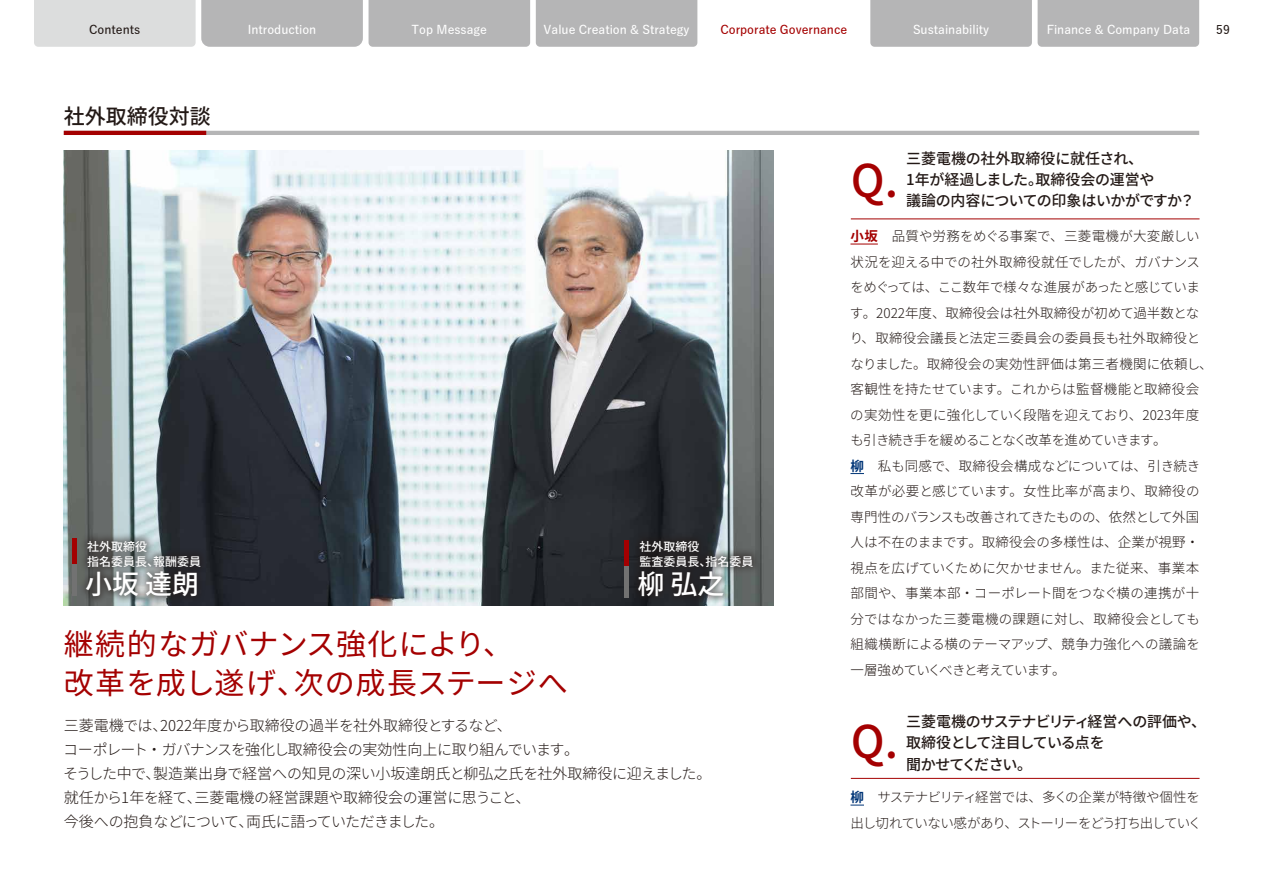
<style>
.page{position:relative;width:1263px;height:893px;background:#fff}
.page>*{position:absolute;margin:0;border:0;box-sizing:border-box;transform-origin:0 0}
.t1{font:500 45px "Noto Sans CJ Kjp";color:#a40001}
.t2{font:30px/39px "Noto Sans CJ Kjp";letter-spacing:.025em;color:#a40001}
.t3{font:500 27px "Noto Sans CJ Kjp";color:#fff}
.t4{font:500 21px "Noto Sans CJ Kjp";color:#231916}
.t5{font:300 15px/24px "Noto Sans CJ Kjp";letter-spacing:-.015em;color:#231916}
.t6{font:500 15px/21.3px "Noto Sans CJ Kjp";letter-spacing:-.02em;color:#231916}
.t7{font:500 15px/21.3px "Noto Sans CJ Kjp";letter-spacing:-.04em;color:#231916}
.t8{font:500 15px "Noto Sans CJ Kjp";letter-spacing:-.075em;color:#231916}
.t9{font:300 13.5px/25.5px "Noto Sans CJ Kjp";letter-spacing:-.005em;color:#231916}
.t10{font:300 13.5px/25.5px "Noto Sans CJ Kjp";letter-spacing:-.055em;color:#231916}
.t11{font:600 12px "Yu Go Pr 6 N";color:#fff}
.t12{font:500 12px/15px "Noto Sans CJ Kjp";color:#fff}
.t13{font:600 12px "Yu Go Pr 6 N";color:#a40001}
.t14{font:600 12px "Yu Go Pr 6 N";color:#231916}
.s1{font-weight:700;color:#a40001}
.s2{font-weight:700;color:#003577}
</style>
<div class="page">
<hr style="left:64px;top:131px;width:1135px;height:4px;background:#b5b5b6">
<hr style="left:64px;top:131px;width:142px;height:4px;background:#a40001">
<svg style="left:850px;top:244px;width:28px;height:1px"></svg>
<svg style="left:850px;top:473px;width:14px;height:1px"></svg>
<svg style="left:850px;top:805px;width:14px;height:1px"></svg>
<img style="left:64px;top:151px;width:710px;height:455px">
<div style="left:630px;top:532px;width:132px;height:73px;background:#231916;opacity:.5"></div>
<hr style="left:625px;top:540px;width:4px;height:57px;background:#727272">
<hr style="left:625px;top:540px;width:4px;height:26px;background:#a40001">
<div style="left:78px;top:532px;width:131px;height:73px;background:#231916;opacity:.5"></div>
<div style="left:72px;top:538px;width:5px;height:57px;background:#727272"></div>
<div style="left:72px;top:538px;width:5px;height:25px;background:#a40001"></div>
<hr style="left:851px;top:778px;width:348px;height:1px;background:#a40001">
<hr style="left:851px;top:219px;width:348px;height:1px;background:#a40001">
<div style="left:870px;top:0;width:329px;height:47px;background:#b5b5b6"></div>
<svg style="left:34px;top:0;width:329px;height:47px;background:#c9caca"></svg>
<div style="left:369px;top:0;width:161px;height:47px;background:#b5b5b6"></div>
<div style="left:536px;top:0;width:161px;height:47px;background:#b5b5b6"></div>
<p class="t14" style="left:89px;top:19px;width:52px">Contents</p>
<p class="t11" style="left:248px;top:19px;width:70px">Introduction</p>
<p class="t11" style="left:412px;top:19px;width:77px">Top Message</p>
<p class="t11" style="left:544px;top:19px;width:147px">Value Creation &amp; Strategy</p>
<p class="t13" style="left:720px;top:19px;width:128px">Corporate Governance</p>
<p class="t11" style="left:913px;top:19px;width:78px">Sustainability</p>
<p class="t11" style="left:1047px;top:19px;width:145px">Finance &amp; Company Data</p>
<p class="t14" style="left:1216px;top:19px;width:15px">59</p>
<h3 class="t4" style="left:64px;top:104px;width:149px">社外取締役対談</h3>
<p class="t12" style="left:87px;top:539px;width:115px">社外取締役<br>指名委員長、報酬委員</p>
<h3 class="t3" style="left:85px;top:569px;width:116px">小坂 達朗</h3>
<p class="t12" style="left:640px;top:539px;width:115px">社外取締役<br>監査委員長、指名委員</p>
<h3 class="t3" style="left:637px;top:569px;width:89px">柳 弘之</h3>
<h2 class="t2" style="left:64px;top:625px;width:506px">継続的なガバナンス強化により、<br>改革を成し遂げ、次の成長ステージへ</h2>
<p class="t5" style="left:63px;top:714px;width:650px">三菱電機では、2022年度から取締役の過半を社外取締役とするなど、<br>コーポレート・ガバナンスを強化し取締役会の実効性向上に取り組んでいます。<br>そうした中で、製造業出身で経営への知見の深い小坂達朗氏と柳弘之氏を社外取締役に迎えました。就任から1年を経て、三菱電機の経営課題や取締役会の運営に思うこと、<br>今後への抱負などについて、両氏に語っていただきました。</p>
<h1 class="t1" style="left:851px;top:155px;width:49px">Q.</h1>
<p class="t6" style="left:906px;top:148px;width:250px">三菱電機の社外取締役に就任され、<br>1年が経過しました。取締役会の運営や</p>
<p class="t6" style="left:906px;top:191px;width:290px">議論の内容についての印象はいかがですか？</p>
<p class="t9" style="left:850px;top:224px;width:364px"><span class="s1">小坂</span> 品質や労務をめぐる事案で、三菱電機が大変厳しい状況を迎える中での社外取締役就任でしたが、ガバナンスをめぐっては、ここ数年で様々な進展があったと感じています。2022年度、取締役会は社外取締役が初めて過半数となり、取締役会議長と法定三委員会の委員長も社外取締役となりました。取締役会の実効性評価は第三者機関に依頼し、客観性を持たせています。これからは監督機能と取締役会の実効性を更に強化していく段階を迎えており、2023年度も引き続き手を緩めることなく改革を進めていきます。<br><span class="s2">柳</span> 私も同感で、取締役会構成などについては、引き続き改革が必要と感じています。女性比率が高まり、取締役の専門性のバランスも改善されてきたものの、依然として外国人は不在のままです。取締役会の多様性は、企業が視野・視点を広げていくために欠かせません。また従来、事業本部間や、事業本部・コーポレート間をつなぐ横の連携が十分ではなかった三菱電機の課題に対し、取締役会としても組織横断による横のテーマアップ、競争力強化への議論を一層強めていくべきと考えています。</p>
<h1 class="t1" style="left:851px;top:716px;width:49px">Q.</h1>
<p class="t7" style="left:906px;top:711px;width:301px">三菱電機のサステナビリティ経営への評価や、取締役として注目している点を</p>
<p class="t8" style="left:906px;top:756px;width:127px">聞かせてください。</p>
<p class="t10" style="left:850px;top:785px;width:353px"><span class="s2">柳</span> サステナビリティ経営では、多くの企業が特徴や個性を出し切れていない感があり、ストーリーをどう打ち出していく</p>
</div>
